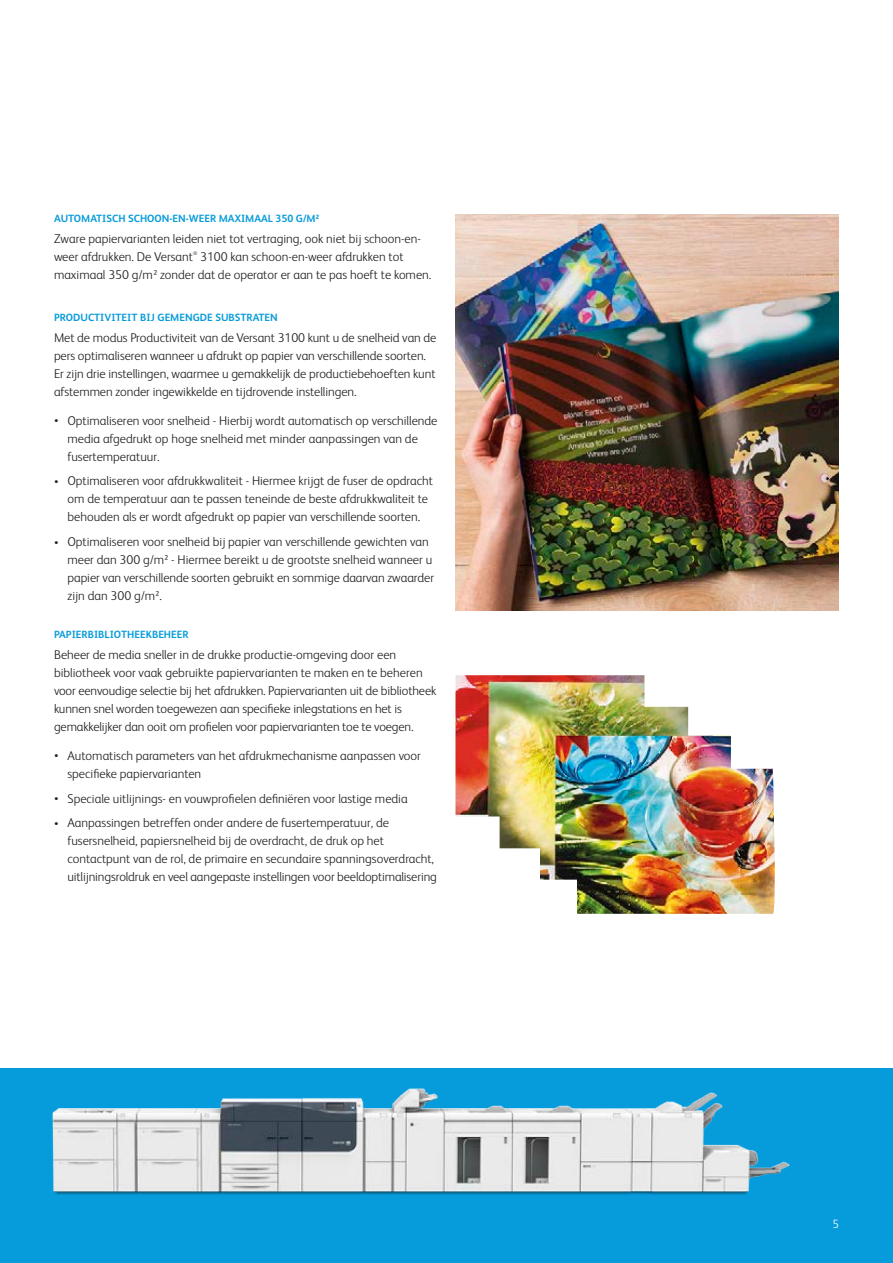
<style>
.page{position:relative;width:893px;height:1263px;background:#fff}
.page>*{position:absolute;margin:0;border:0;box-sizing:border-box;transform-origin:0 0}
.t1{font:300 12.75px/18px "Xerox Sans";color:#231f20}
.t2{font:300 12px "Xerox Sans";color:#fff}
.t3{font:700 10.5px "Xerox Sans";color:#069bda}
.t4{font:300 5.1px "Xerox Sans";color:#231f20}
.s1{font-size:9px}
</style>
<div class="page">
<div style="left:0;top:1068px;width:893px;height:195px;background:#069bda"></div>
<img style="left:455px;top:214px;width:384px;height:396px">
<img style="left:455px;top:675px;width:320px;height:239px">
<img style="left:52px;top:1088px;width:738px;height:107px">
<p class="t3" style="left:54px;top:211px;width:267px">AUTOMATISCH SCHOON-EN-WEER MAXIMAAL 350 G/M²</p>
<p class="t1" style="left:54px;top:229px;width:368px">Zware papiervarianten leiden niet tot vertraging, ook niet bij schoon-en&shy;weer afdrukken. De Versant</p>
<p class="t4" style="left:193px;top:250px;width:6px">®</p>
<p class="t1" style="left:54px;top:247px;width:379px;text-indent:146px">3100 kan schoon-en-weer afdrukken tot maximaal 350 g/m² zonder dat de operator er aan te pas hoeft te komen.</p>
<p class="t3" style="left:54px;top:310px;width:225px">PRODUCTIVITEIT BIJ GEMENGDE SUBSTRATEN</p>
<p class="t1" style="left:54px;top:328px;width:384px">Met de modus Productiviteit van de Versant 3100 kunt u de snelheid van de pers optimaliseren wanneer u afdrukt op papier van verschillende soorten.<br>Er zijn drie instellingen, waarmee u gemakkelijk de productiebehoeften kunt afstemmen zonder ingewikkelde en tijdrovende instellingen.</p>
<p class="t1" style="left:68px;top:411px;width:371px;text-indent:-14px"><span class="s1">•</span> Optimaliseren voor snelheid - Hierbij wordt automatisch op verschillende media afgedrukt op hoge snelheid met minder aanpassingen van de fusertemperatuur.</p>
<p class="t1" style="left:68px;top:471px;width:367px;text-indent:-14px"><span class="s1">•</span> Optimaliseren voor afdrukkwaliteit - Hiermee krijgt de fuser de opdracht om de temperatuur aan te passen teneinde de beste afdrukkwaliteit te behouden als er wordt afgedrukt op papier van verschillende soorten.</p>
<p class="t1" style="left:68px;top:532px;width:368px;text-indent:-14px"><span class="s1">•</span> Optimaliseren voor snelheid bij papier van verschillende gewichten van meer dan 300 g/m² - Hiermee bereikt u de grootste snelheid wanneer u papier van verschillende soorten gebruikt en sommige daarvan zwaarder zijn dan 300 g/m².</p>
<p class="t3" style="left:54px;top:627px;width:136px">PAPIERBIBLIOTHEEKBEHEER</p>
<p class="t1" style="left:54px;top:645px;width:384px">Beheer de media sneller in de drukke productie-omgeving door een bibliotheek voor vaak gebruikte papiervarianten te maken en te beheren voor eenvoudige selectie bij het afdrukken. Papiervarianten uit de bibliotheek kunnen snel worden toegewezen aan specifieke inlegstations en het is gemakkelijker dan ooit om profielen voor papiervarianten toe te voegen.</p>
<p class="t1" style="left:68px;top:746px;width:355px;text-indent:-14px"><span class="s1">•</span> Automatisch parameters van het afdrukmechanisme aanpassen voor specifieke papiervarianten</p>
<p class="t1" style="left:54px;top:788px;width:355px"><span class="s1">•</span> Speciale uitlijnings- en vouwprofielen definiëren voor lastige media</p>
<p class="t1" style="left:68px;top:813px;width:371px;text-indent:-14px"><span class="s1">•</span> Aanpassingen betreffen onder andere de fusertemperatuur, de fusersnelheid, papiersnelheid bij de overdracht, de druk op het contactpunt van de rol, de primaire en secundaire spanningsoverdracht, uitlijningsroldruk en veel aangepaste instellingen voor beeldoptimalisering</p>
<p class="t2" style="left:832px;top:1216px;width:8px">5</p>
</div>
